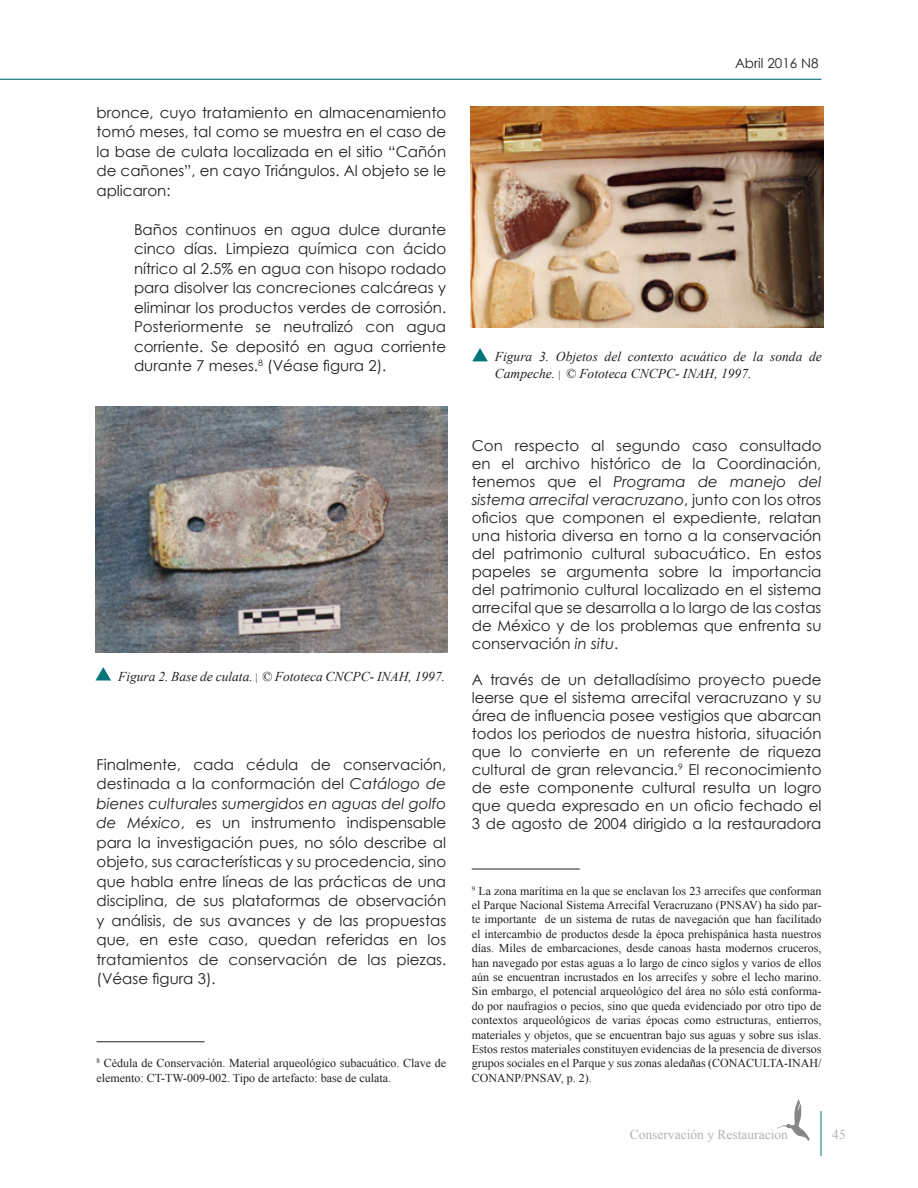
<style>
.page{position:relative;width:918px;height:1188px;background:#fff}
.page>*{position:absolute;margin:0;border:0;box-sizing:border-box;transform-origin:0 0}
.t1{font:15px/19.5px "Century Gothic";color:#231f20;text-align:justify}
.pie_de_foto{font:italic 13.5px/16.2px "Times New Roman";color:#231f20}
.t2{font:13.5px "Times New Roman";color:#b1b2b4}
.t3{font:13.5px "Century Gothic";color:#231f20}
.t4{font:12px/14.4px "Times New Roman";color:#231f20}
.s1{font-style:normal;font-size:10.5px}
.s2{font-style:italic}
</style>
<div class="page">
<hr style="left:821px;top:1111px;width:1px;height:45px;background:#00767a">
<svg style="left:777px;top:1099px;width:33px;height:43px"></svg>
<hr style="left:0;top:79px;width:821px;height:1px;background:#00767a">
<hr style="left:97px;top:1041px;width:108px;height:1px;background:#231f20">
<hr style="left:472px;top:869px;width:108px;height:1px;background:#231f20">
<img style="left:95px;top:406px;width:352px;height:246px">
<svg style="left:95px;top:667px;width:16px;height:14px"></svg>
<img style="left:471px;top:106px;width:352px;height:222px">
<svg style="left:472px;top:348px;width:16px;height:13px"></svg>
<p class="t1" style="left:97px;top:102px;width:351px">bronce, cuyo tratamiento en almacenamiento tomó meses, tal como se muestra en el caso de la base de culata localizada en el sitio “Cañón de cañones”, en cayo Triángulos. Al objeto se le aplicaron:</p>
<p class="t1" style="left:134px;top:219px;width:314px">Baños continuos en agua dulce durante cinco días. Limpieza química con ácido nítrico al 2.5% en agua con hisopo rodado para disolver las concreciones calcáreas y eliminar los productos verdes de corrosión.<br>Posteriormente se neutralizó con agua corriente. Se depositó en agua corriente durante 7 meses.<sup>8</sup> (Véase figura 2).</p>
<p class="pie_de_foto" style="left:118px;top:668px;width:329px">Figura 2. Base de culata. <span class="s1">|</span> © Fototeca CNCPC- INAH, 1997.</p>
<p class="t1" style="left:97px;top:754px;width:351px">Finalmente, cada cédula de conservación, destinada a la conformación del <span class="s2">Catálogo de bienes culturales sumergidos en aguas del golfo de México</span>, es un instrumento indispensable para la investigación pues, no sólo describe al objeto, sus características y su procedencia, sino que habla entre líneas de las prácticas de una disciplina, de sus plataformas de observación y análisis, de sus avances y de las propuestas que, en este caso, quedan referidas en los tratamientos de conservación de las piezas. (Véase figura 3).</p>
<p class="t4" style="left:97px;top:1056px;width:351px"><sup>8</sup> Cédula de Conservación. Material arqueológico subacuático. Clave de elemento: CT-TW-009-002. Tipo de artefacto: base de culata.</p>
<p class="t3" style="left:735px;top:55px;width:85px">Abril 2016 N8</p>
<p class="pie_de_foto" style="left:495px;top:349px;width:329px">Figura 3. Objetos del contexto acuático de la sonda de<br>Campeche. <span class="s1">|</span> © Fototeca CNCPC- INAH, 1997.</p>
<p class="t1" style="left:472px;top:436px;width:351px;line-height:18px">Con respecto al segundo caso consultado en el archivo histórico de la Coordinación, tenemos que el <span class="s2">Programa de manejo del sistema arrecifal veracruzano</span>, junto con los otros oficios que componen el expediente, relatan una historia diversa en torno a la conservación del patrimonio cultural subacuático. En estos papeles se argumenta sobre la importancia del patrimonio cultural localizado en el sistema arrecifal que se desarrolla a lo largo de las costas de México y de los problemas que enfrenta su conservación <span class="s2">in situ</span>.</p>
<p class="t1" style="left:472px;top:670px;width:351px;line-height:18px">A través de un detalladísimo proyecto puede leerse que el sistema arrecifal veracruzano y su área de influencia posee vestigios que abarcan todos los periodos de nuestra historia, situación que lo convierte en un referente de riqueza cultural de gran relevancia.<sup>9</sup> El reconocimiento de este componente cultural resulta un logro que queda expresado en un oficio fechado el 3 de agosto de 2004 dirigido a la restauradora</p>
<p class="t4" style="left:472px;top:883px;width:351px;text-align:justify"><sup>9</sup> La zona marítima en la que se enclavan los 23 arrecifes que conforman el Parque Nacional Sistema Arrecifal Veracruzano (PNSAV) ha sido par&shy;te importante de un sistema de rutas de navegación que han facilitado el intercambio de productos desde la época prehispánica hasta nuestros días. Miles de embarcaciones, desde canoas hasta modernos cruceros, han navegado por estas aguas a lo largo de cinco siglos y varios de ellos aún se encuentran incrustados en los arrecifes y sobre el lecho marino.<br>Sin embargo, el potencial arqueológico del área no sólo está conforma&shy;do por naufragios o pecios, sino que queda evidenciado por otro tipo de contextos arqueológicos de varias épocas como estructuras, entierros, materiales y objetos, que se encuentran bajo sus aguas y sobre sus islas.<br>Estos restos materiales constituyen evidencias de la presencia de diversos grupos sociales en el Parque y sus zonas aledañas (CONACULTA-INAH/ CONANP/PNSAV, p. 2).</p>
<p class="t2" style="left:630px;top:1125px;width:160px">Conservación y Restauracion</p>
<p class="t2" style="left:832px;top:1126px;width:15px">45</p>
</div>
